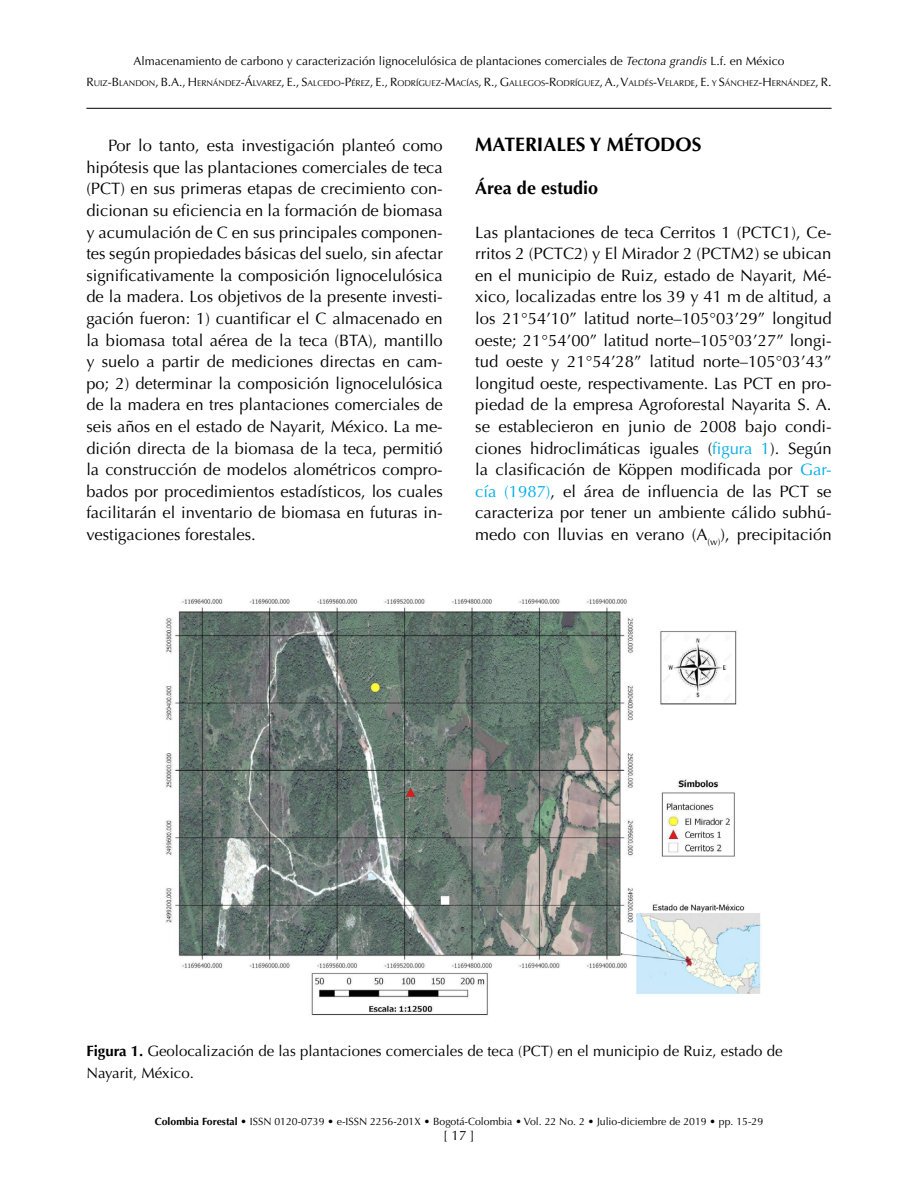
<style>
.page{position:relative;width:918px;height:1188px;background:#fff}
.page>*{position:absolute;margin:0;border:0;box-sizing:border-box;transform-origin:0 0}
.Titulo_1{font:700 19.5px "Optima LT Std";color:#000}
.Titulo_2_seguido{font:700 18px "Optima LT Std";color:#000}
.texto{font:16.5px/21.6px "Optima LT Std";color:#000;text-align:justify}
.texto_primera{font:16.5px/21.6px "Optima LT Std";color:#000;text-align:justify}
.titulo_figura{font:15px/21.6px "Optima LT Std";color:#000}
.t1{font:13.5px "Optima LT Std";color:#000}
.t2{font:12px "Optima LT Std";color:#000}
.t3{font:10.5px "Optima LT Std";color:#000}
.t4{font:8.4px "Optima LT Std";color:#000}
.s1{font-style:italic}
.s2{font-size:12px}
.s3{color:#00ade5}
.s4{font-weight:700}
</style>
<div class="page">
<hr style="left:86px;top:108px;width:746px;height:1px;background:#000">
<img style="left:165px;top:598px;width:596px;height:418px">
<p class="t2" style="left:134px;top:54px;width:652px">Almacenamiento de carbono y caracterización lignocelulósica de plantaciones comerciales de <span class="s1">Tectona grandis</span> L.f. en México</p>
<p class="t4" style="left:86px;top:79px;width:747px"><span class="s2">R</span>UIZ<span class="s2">-B</span>LANDON<span class="s2">, B.A., H</span>ERNÁNDEZ<span class="s2">-Á</span>LVAREZ<span class="s2">, E., S</span>ALCEDO<span class="s2">-P</span>ÉREZ<span class="s2">, E., R</span>ODRÍGUEZ<span class="s2">-M</span>ACÍAS<span class="s2">, R., G</span>ALLEGOS<span class="s2">-R</span>ODRÍGUEZ<span class="s2">, A., V</span>ALDÉS<span class="s2">-V</span>ELARDE<span class="s2">, E.</span> Y <span class="s2">S</span>ÁNCH EZ<span class="s2">-H</span>ERNÁNDEZ<span class="s2">, R.</span></p>
<p class="texto" style="left:86px;top:135px;width:358px;text-indent:22px">Por lo tanto, esta investigación planteó como hipótesis que las plantaciones comerciales de teca (PCT) en sus primeras etapas de crecimiento con&shy;dicionan su eficiencia en la formación de biomasa y acumulación de C en sus principales componen&shy;tes según propiedades básicas del suelo, sin afectar significativamente la composición lignocelulósica de la madera. Los objetivos de la presente investi&shy;gación fueron: 1) cuantificar el C almacenado en la biomasa total aérea de la teca (BTA), mantillo y suelo a partir de mediciones directas en cam&shy;po; 2) determinar la composición lignocelulósica de la madera en tres plantaciones comerciales de seis años en el estado de Nayarit, México. La me&shy;dición directa de la biomasa de la teca, permitió la construcción de modelos alométricos compro&shy;bados por procedimientos estadísticos, los cuales facilitarán el inventario de biomasa en futuras in&shy;vestigaciones forestales.</p>
<p class="Titulo_1" style="left:475px;top:133px;width:228px">MATERIALES Y MÉTODOS</p>
<p class="Titulo_2_seguido" style="left:475px;top:178px;width:124px">Área de estudio</p>
<p class="texto_primera" style="left:475px;top:221px;width:358px">Las plantaciones de teca Cerritos 1 (PCTC1), Ce&shy;rritos 2 (PCTC2) y El Mirador 2 (PCTM2) se ubican en el municipio de Ruiz, estado de Nayarit, Mé&shy;xico, localizadas entre los 39 y 41 m de altitud, a los 21°54’10” latitud norte–105°03’29” longitud oeste; 21°54’00” latitud norte–105°03’27” longi&shy;tud oeste y 21°54’28” latitud norte–105°03’43” longitud oeste, respectivamente. Las PCT en pro&shy;piedad de la empresa Agroforestal Nayarita S. A. se establecieron en junio de 2008 bajo condi&shy;ciones hidroclimáticas iguales (<span class="s3">figura 1</span>). Según la clasificación de Köppen modificada por <span class="s3">Gar&shy;cía (1987)</span>, el área de influencia de las PCT se caracteriza por tener un ambiente cálido subhú&shy;medo con lluvias en verano (A<sub>(w)</sub>), precipitación</p>
<p class="titulo_figura" style="left:86px;top:1041px;width:698px"><span class="s4">Figura 1.</span> Geolocalización de las plantaciones comerciales de teca (PCT) en el municipio de Ruiz, estado de<br>Nayarit, México.</p>
<p class="t3" style="left:155px;top:1115px;width:610px"><span class="s4">Colombia Forestal</span> • ISSN 0120-0739 • e-ISSN 2256-201X • Bogotá-Colombia • Vol. 22 No. 2 • Julio-diciembre de 2019 • pp. 15-29</p>
<p class="t1" style="left:443px;top:1127px;width:33px">[ 17 ]</p>
</div>
